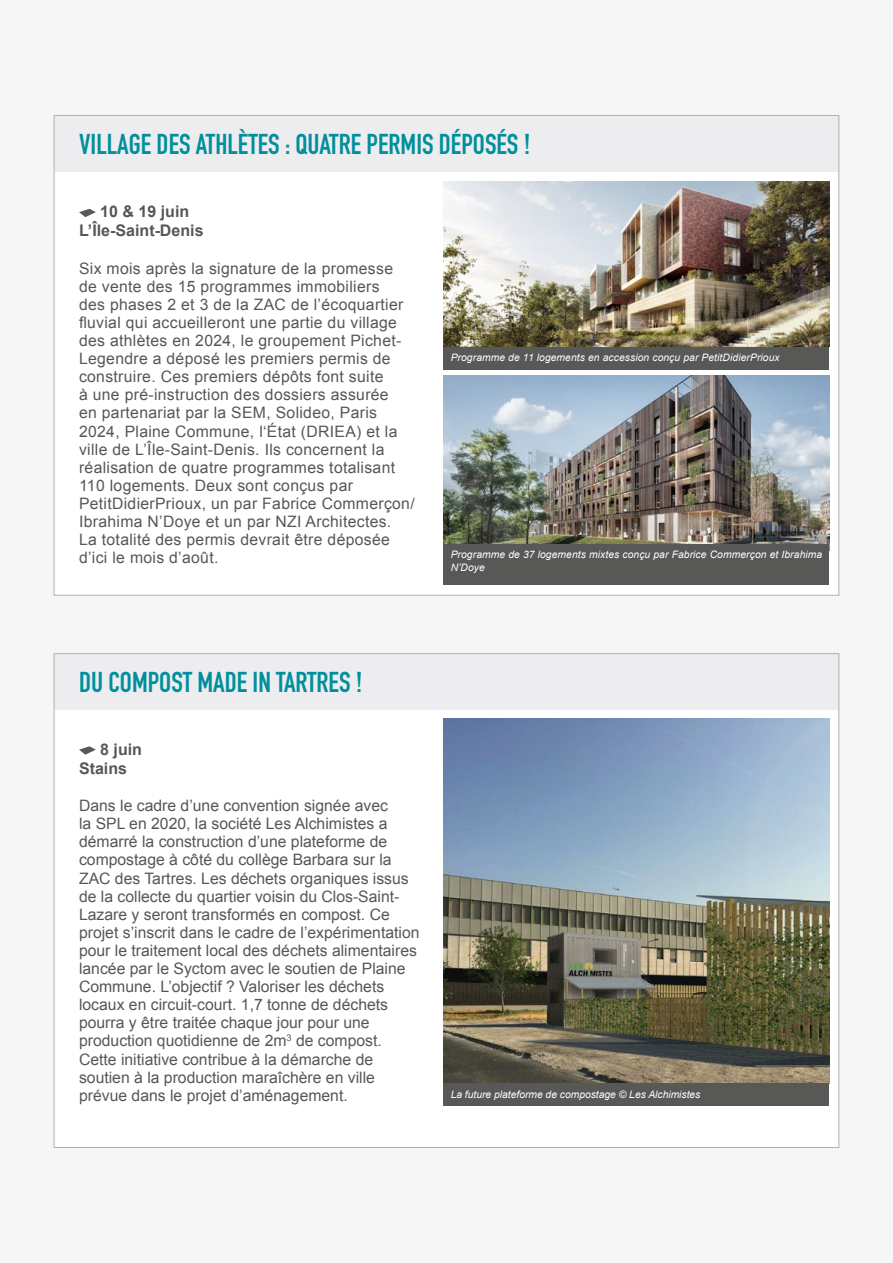
<style>
.page{position:relative;width:893px;height:1263px;background:#f6f6f6}
.page>*{position:absolute;margin:0;border:0;box-sizing:border-box;transform-origin:0 0}
.t1{font:28.35px "DIN Engschrift";color:#008f9c}
.t2{font:700 16.05px/19.2px "Arial";color:#575756;text-align:center}
.t3{font:15.75px/18.1px "Arial";color:#575756}
.t4{font:15.75px/18.1px "Arial";letter-spacing:.02em;color:#575756}
.t5{font:italic 10.35px/12.3px "Arial";letter-spacing:.01em;color:#fff}
</style>
<div class="page">
<div style="left:54px;top:115px;width:785px;height:480px;background:#fff"></div>
<div style="left:54px;top:654px;width:785px;height:493px;background:#fff"></div>
<div style="left:54px;top:653px;width:785px;height:57px;background:#edecee"></div>
<div style="left:54px;top:115px;width:785px;height:57px;background:#edecee"></div>
<svg style="left:79px;top:209px;width:17px;height:8px"></svg>
<svg style="left:79px;top:746px;width:17px;height:9px"></svg>
<img style="left:444px;top:181px;width:385px;height:166px">
<img style="left:444px;top:376px;width:385px;height:168px">
<img style="left:444px;top:719px;width:385px;height:364px">
<div style="left:444px;top:347px;width:385px;height:22px;background:#585857"></div>
<div style="left:444px;top:544px;width:385px;height:40px;background:#585857"></div>
<div style="left:444px;top:1083px;width:385px;height:22px;background:#585857"></div>
<h1 class="t1" style="left:79px;top:128px;width:453px">VILLAGE DES ATHLÈTES : QUATRE PERMIS DÉPOSÉS !</h1>
<p class="t2" style="left:79px;top:202px;width:126px">10 &amp; 19 juin<br>L’Île-Saint-Denis</p>
<p class="t4" style="left:79px;top:259px;width:337px">Six mois après la signature de la promesse de vente des 15 programmes immobiliers<br>des phases 2 et 3 de la ZAC de l’écoquartier fluvial qui accueilleront une partie du village des athlètes en 2024, le groupement Pichet-Legendre a déposé les premiers permis de construire. Ces premiers dépôts font suite<br>à une pré-instruction des dossiers assurée<br>en partenariat par la SEM, Solideo, Paris 2024, Plaine Commune, l‘État (DRIEA) et la ville de L’Île-Saint-Denis. Ils concernent la réalisation de quatre programmes totalisant 110 logements. Deux sont conçus par PetitDidierPrioux, un par Fabrice Commerçon/ Ibrahima N’Doye et un par NZI Architectes.<br>La totalité des permis devrait être déposée d’ici le mois d’août.</p>
<p class="t5" style="left:451px;top:352px;width:331px">Programme de 11 logements en accession conçu par PetitDidierPrioux</p>
<p class="t5" style="left:451px;top:549px;width:373px">Programme de 37 logements mixtes conçu par Fabrice Commerçon et Ibrahima<br>N’Doye</p>
<h1 class="t1" style="left:79px;top:665px;width:285px">DU COMPOST MADE IN TARTRES !</h1>
<p class="t2" style="left:79px;top:740px;width:65px;text-align:left;text-indent:21px">8 juin<br>Stains</p>
<p class="t3" style="left:79px;top:797px;width:342px">Dans le cadre d’une convention signée avec<br>la SPL en 2020, la société Les Alchimistes a démarré la construction d’une plateforme de compostage à côté du collège Barbara sur la ZAC des Tartres. Les déchets organiques issus de la collecte du quartier voisin du Clos-Saint-Lazare y seront transformés en compost. Ce projet s’inscrit dans le cadre de l’expérimentation pour le traitement local des déchets alimentaires lancée par le Syctom avec le soutien de Plaine Commune. L’objectif ? Valoriser les déchets locaux en circuit-court. 1,7 tonne de déchets pourra y être traitée chaque jour pour une production quotidienne de 2m<sup>3</sup> de compost.<br>Cette initiative contribue à la démarche de soutien à la production maraîchère en ville prévue dans le projet d’aménagement.</p>
<p class="t5" style="left:451px;top:1088px;width:251px">La future plateforme de compostage © Les Alchimistes</p>
</div>
